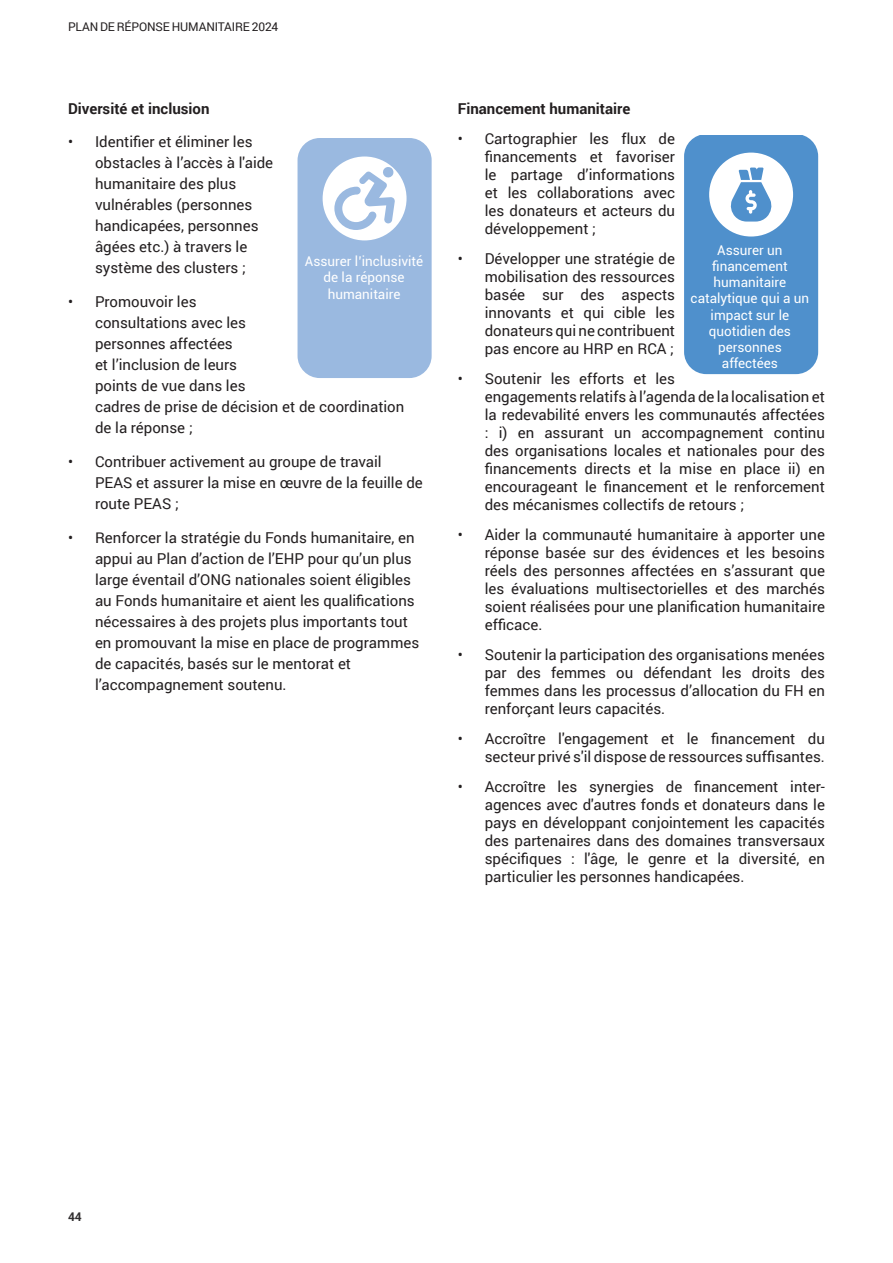
<style>
.page{position:relative;width:893px;height:1263px;background:#fff}
.page>*{position:absolute;margin:0;border:0;box-sizing:border-box;transform-origin:0 0}
.t1{font:15px/18px "Roboto";color:#231f20}
.Text_Body{font:700 15px "Roboto";color:#231f20}
.t2{font:13.5px/16.2px "Roboto";color:#fff;text-align:center}
.t3{font:12px "Roboto";letter-spacing:-.01em;color:#231f20}
.t4{font:700 12px "Roboto";color:#312f30}
</style>
<div class="page">
<div style="left:298px;top:138px;width:134px;height:240px;background:#9ab9e0;border-radius:22px"></div>
<div style="left:323px;top:156px;width:84px;height:84px;background:#fff;border-radius:50%"></div>
<svg style="left:334px;top:166px;width:61px;height:64px"></svg>
<svg style="left:684px;top:135px;width:134px;height:239px;background:#689fd3"></svg>
<p class="t3" style="left:68px;top:18px;width:212px">PLAN DE RÉPONSE HUMANITAIRE 2024</p>
<p class="Text_Body" style="left:68px;top:98px;width:143px">Diversité et inclusion</p>
<p class="t1" style="left:95px;top:131px;width:180px;line-height:21px;text-indent:-27px">• Identifier et éliminer les obstacles à l’accès à l'aide humanitaire des plus vulnérables (personnes handicapées, personnes âgées etc.) à travers le système des clusters ;</p>
<p class="t1" style="left:95px;top:291px;width:311px;line-height:21px;text-indent:-27px">• Promouvoir les<br>consultations avec les<br>personnes affectées<br>et l’inclusion de leurs<br>points de vue dans les<br>cadres de prise de décision et de coordination de la réponse ;</p>
<p class="t1" style="left:95px;top:450px;width:329px;line-height:21px;text-indent:-27px">• Contribuer activement au groupe de travail<br>PEAS et assurer la mise en œuvre de la feuille de route PEAS ;</p>
<p class="t1" style="left:95px;top:526px;width:326px;line-height:21px;text-indent:-27px">• Renforcer la stratégie du Fonds humanitaire, en appui au Plan d’action de l’EHP pour qu’un plus large éventail d’ONG nationales soient éligibles au Fonds humanitaire et aient les qualifications nécessaires à des projets plus importants tout en promouvant la mise en place de programmes de capacités, basés sur le mentorat et l’accompagnement soutenu.</p>
<p class="Text_Body" style="left:458px;top:98px;width:174px">Financement humanitaire</p>
<p class="t1" style="left:485px;top:129px;width:192px;text-align:justify;text-indent:-27px">• Cartographier les flux de financements et favoriser le partage d’informations et les collaborations avec les donateurs et acteurs du développement ;</p>
<p class="t1" style="left:485px;top:249px;width:192px;text-align:justify;text-indent:-27px">• Développer une stratégie de mobilisation des ressources basée sur des aspects innovants et qui cible les donateurs qui ne contribuent pas encore au HRP en RCA ;</p>
<p class="t1" style="left:485px;top:369px;width:342px;text-indent:-27px">• Soutenir les efforts et les<br>engagements relatifs à l’agenda de la localisation et la redevabilité envers les communautés affectées : i) en assurant un accompagnement continu des organisations locales et nationales pour des financements directs et la mise en place ii) en encourageant le financement et le renforcement des mécanismes collectifs de retours ;</p>
<p class="t1" style="left:485px;top:525px;width:342px;text-align:justify;text-indent:-27px">• Aider la communauté humanitaire à apporter une réponse basée sur des évidences et les besoins réels des personnes affectées en s’assurant que les évaluations multisectorielles et des marchés soient réalisées pour une planification humanitaire efficace.</p>
<p class="t1" style="left:485px;top:645px;width:342px;text-align:justify;text-indent:-27px">• Soutenir la participation des organisations menées par des femmes ou défendant les droits des femmes dans les processus d’allocation du FH en renforçant leurs capacités.</p>
<p class="t1" style="left:458px;top:729px;width:369px;text-align:right">• Accroître l'engagement et le financement du secteur privé s'il dispose de ressources suffisantes.</p>
<p class="t1" style="left:485px;top:777px;width:342px;text-align:justify;text-indent:-27px">• Accroître les synergies de financement inter&shy;agences avec d'autres fonds et donateurs dans le pays en développant conjointement les capacités des partenaires dans des domaines transversaux spécifiques : l'âge, le genre et la diversité, en particulier les personnes handicapées.</p>
<p class="t2" style="left:305px;top:253px;width:120px">Assurer l’inclusivité de la réponse humanitaire</p>
<p class="t2" style="left:691px;top:241px;width:120px">Assurer un financement humanitaire catalytique qui a un impact sur le quotidien des personnes affectées</p>
<p class="t4" style="left:68px;top:1208px;width:15px">44</p>
</div>
